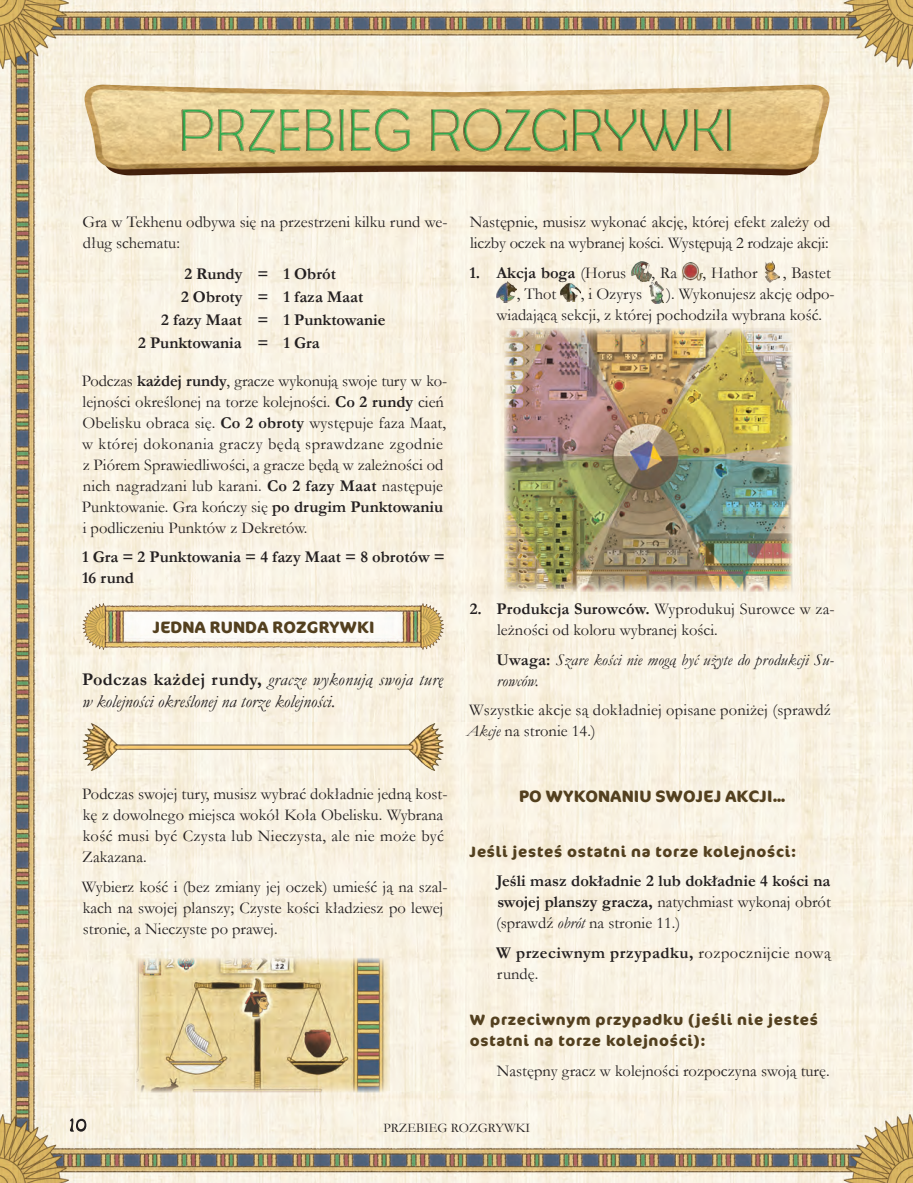
<style>
.page{position:relative;width:913px;height:1183px;background:#fff}
.page>*{position:absolute;margin:0;border:0;box-sizing:border-box;transform-origin:0 0}
.t1{font:italic 18px/21px "Garamond";color:#231f20}
.t2{font:16.5px/21px "Garamond";color:#231f20}
.t3{font:700 16.5px/21px "Garamond";color:#231f20}
.t4{font:italic 16.5px/21px "Garamond";letter-spacing:.01em;color:#231f20}
.t5{font:700 16.5px "Cocon Pro";letter-spacing:.01em;color:#53401f}
.t6{font:700 15px/21px "Cocon Pro";letter-spacing:.05em;color:#53401f}
.t7{font:13.2px "Garamond";color:#231f20}
.s1{font-weight:700}
.s2{font-weight:700;font-style:normal}
.s3{font-weight:400}
.s4{font-style:italic}
.s5{font-weight:400;font-style:italic}
</style>
<div class="page">
<img style="left:0;top:0;width:912px;height:1183px">
<svg style="left:70px;top:1118px;width:16px;height:13px"></svg>
<img style="left:82px;top:604px;width:362px;height:45px">
<img style="left:631px;top:262px;width:20px;height:19px">
<img style="left:682px;top:263px;width:20px;height:17px">
<img style="left:765px;top:261px;width:14px;height:21px">
<img style="left:496px;top:282px;width:20px;height:21px">
<img style="left:560px;top:284px;width:20px;height:17px">
<img style="left:649px;top:282px;width:14px;height:21px">
<img style="left:82px;top:723px;width:362px;height:47px">
<img style="left:136px;top:958px;width:253px;height:134px">
<img style="left:82px;top:83px;width:749px;height:95px">
<svg style="left:109px;top:84px;width:694px;height:93px"></svg>
<img style="left:504px;top:328px;width:288px;height:264px">
<p class="t2" style="left:82px;top:211px;width:366px">Gra w Tekhenu odbywa się na przestrzeni kilku rund we&shy;dług schematu:</p>
<p class="t3" style="left:184px;top:264px;width:153px">2 Rundy = 1 Obrót</p>
<p class="t3" style="left:181px;top:286px;width:183px">2 Obroty = 1 faza Maat</p>
<p class="t3" style="left:161px;top:309px;width:226px">2 fazy Maat = 1 Punktowanie</p>
<p class="t3" style="left:138px;top:332px;width:183px">2 Punktowania = 1 Gra</p>
<p class="t2" style="left:82px;top:369px;width:367px">Podczas <span class="s1">każdej rundy</span>, gracze wykonują swoje tury w ko&shy;lejności określonej na torze kolejności. <span class="s1">Co 2 rundy</span> cień Obelisku obraca się. <span class="s1">Co 2 obroty</span> występuje faza Maat, w której dokonania graczy będą sprawdzane zgodnie z Piórem Sprawiedliwości, a gracze będą w zależności od nich nagradzani lub karani. <span class="s1">Co 2 fazy Maat</span> następuje Punktowanie. Gra kończy się <span class="s1">po drugim Punktowaniu </span>i podliczeniu Punktów z Dekretów.</p>
<p class="t3" style="left:82px;top:546px;width:364px">1 Gra = 2 Punktowania = 4 fazy Maat = 8 obrotów =<br>16 rund</p>
<p class="t5" style="left:153px;top:615px;width:223px">JEDNA RUNDA ROZGRYWKI</p>
<p class="t1" style="left:82px;top:669px;width:362px"><span class="s2">Podczas każdej rundy,</span> gracze wykonują swoja turę w kolejności określonej na torze kolejności.</p>
<p class="t2" style="left:469px;top:211px;width:362px">Następnie, musisz wykonać akcję, której efekt zależy od liczby oczek na wybranej kości. Występują 2 rodzaje akcji:</p>
<p class="t3" style="left:469px;top:262px;width:158px">1. Akcja boga <span class="s3">(Horus</span></p>
<p class="t2" style="left:651px;top:261px;width:27px">, Ra</p>
<p class="t2" style="left:702px;top:261px;width:57px">, Hathor</p>
<p class="t2" style="left:782px;top:261px;width:50px">, Bastet</p>
<p class="t2" style="left:516px;top:282px;width:41px">, Thot</p>
<p class="t2" style="left:580px;top:282px;width:63px">, i Ozyrys</p>
<p class="t2" style="left:496px;top:282px;width:339px;text-indent:170px">). Wykonujesz akcję odpo&shy;wiadającą sekcji, z której pochodziła wybrana kość.</p>
<p class="t2" style="left:497px;top:598px;width:339px;text-indent:-27px"><span class="s1">2. Produkcja Surowców.</span> Wyprodukuj Surowce w za&shy;leżności od koloru wybranej kości.</p>
<p class="t4" style="left:496px;top:649px;width:338px"><span class="s2">Uwaga:</span> Szare kości nie mogą być użyte do produkcji Su&shy;rowców.</p>
<p class="t2" style="left:466px;top:699px;width:366px">Wszystkie akcje są dokładniej opisane poniżej (sprawdź<br><span class="s4">Akcje</span> na stronie 14.)</p>
<p class="t2" style="left:82px;top:783px;width:367px">Podczas swojej tury, musisz wybrać dokładnie jedną kost&shy;kę z dowolnego miejsca wokół Koła Obelisku. Wybrana kość musi być Czysta lub Nieczysta, ale nie może być Zakazana.</p>
<p class="t2" style="left:82px;top:875px;width:367px">Wybierz kość i (bez zmiany jej oczek) umieść ją na szal&shy;kach na swojej planszy; Czyste kości kładziesz po lewej stronie, a Nieczyste po prawej.</p>
<p class="t5" style="left:519px;top:784px;width:267px">PO WYKONANIU SWOJEJ AKCJI...</p>
<p class="t6" style="left:469px;top:840px;width:328px">Jeśli jesteś ostatni na torze kolejności:</p>
<p class="t3" style="left:496px;top:870px;width:336px;text-align:justify">Jeśli masz dokładnie 2 lub dokładnie 4 kości na swojej planszy gracza, <span class="s3">natychmiast wykonaj obrót (sprawdź</span> <span class="s5">obrót</span> <span class="s3">na stronie 11.)</span></p>
<p class="t2" style="left:496px;top:941px;width:336px"><span class="s1">W przeciwnym przypadku,</span> rozpocznijcie nową rundę.</p>
<p class="t6" style="left:469px;top:1009px;width:349px">W przeciwnym przypadku (jeśli nie jesteś ostatni na torze kolejności):</p>
<p class="t2" style="left:496px;top:1059px;width:334px">Następny gracz w kolejności rozpoczyna swoją turę.</p>
<p class="t7" style="left:383px;top:1119px;width:148px">PRZEBIEG ROZGRYWKI</p>
</div>
